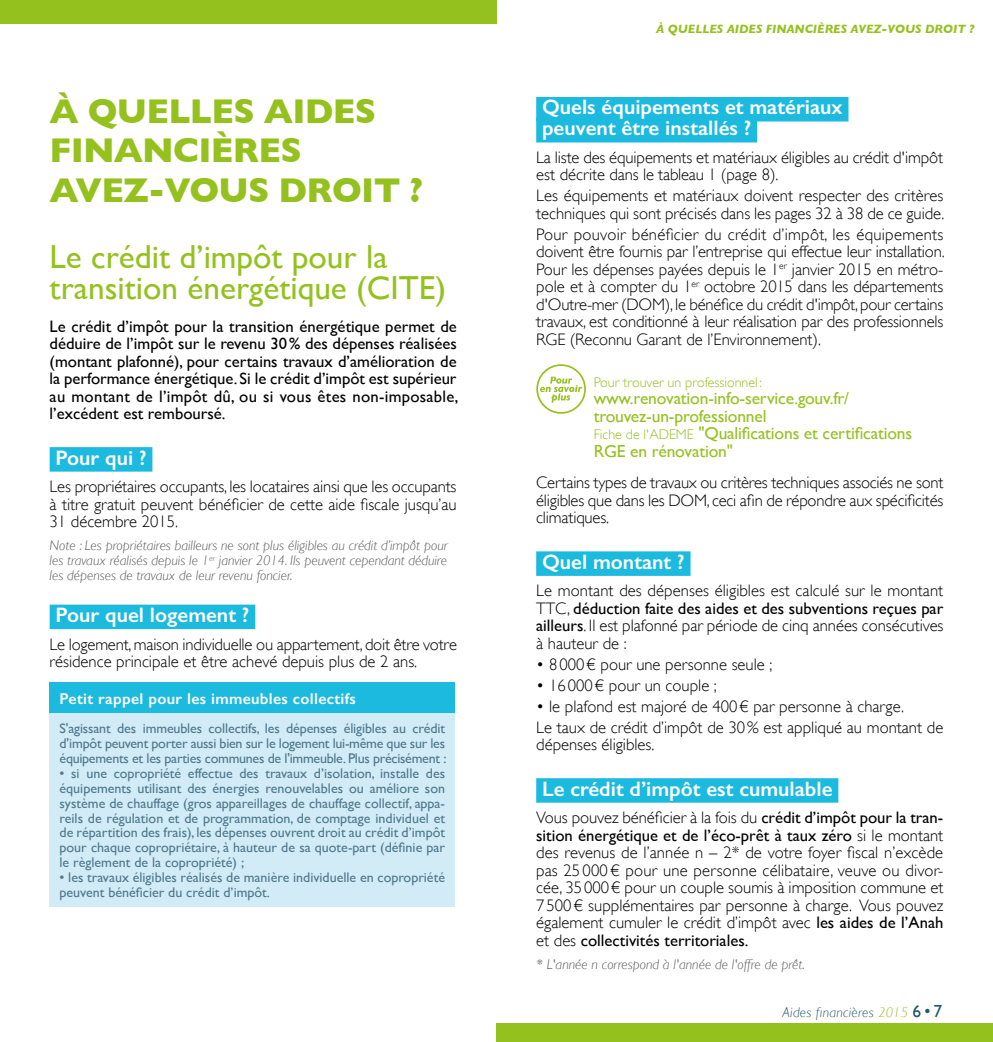
<style>
.page{position:relative;width:993px;height:1042px;background:#fff}
.page>*{position:absolute;margin:0;border:0;box-sizing:border-box;transform-origin:0 0}
.t1{font:700 35px/39.2px "Gill Sans";letter-spacing:-.02em;color:#95c11f}
.t2{font:33.25px/31.5px "Gill Sans";color:#95c11f}
.t3{font:600 21px/21px "Gill Sans";color:#fff}
.t4{font:17.5px/17.5px "Gill Sans";letter-spacing:-.01em;color:#95c11f}
.t5{font:300 16.62px/17.5px "Gill Sans";color:#000;text-align:justify}
.t6{font:16.62px/17.5px "Gill Sans";color:#000}
.t7{font:600 15.75px "Gill Sans";letter-spacing:.02em;color:#fff}
.t8{font:14px/14.9px "Gill Sans";color:#4e778a;text-align:justify}
.t9{font:italic 300 14px/14.9px "Gill Sans";color:#575756;text-align:justify}
.t10{font:300 14px "Gill Sans";color:#95c11f}
.t11{font:italic 300 14px "Gill Sans";letter-spacing:.02em;color:#255769}
.t12{font:italic 700 12.25px "Gill Sans";color:#95c11f}
.s1{font-weight:300;font-size:14px}
.s2{font-weight:400}
.s3{color:#95c11f}
.s4{font-weight:400;font-style:normal;font-size:17.5px}
.s5{font-style:normal;font-size:17.5px}
</style>
<div class="page">
<div style="left:0;top:0;width:496px;height:24px;background:#95c11f"></div>
<div style="left:496px;top:1023px;width:496px;height:19px;background:#95c11f"></div>
<div style="left:50px;top:447px;width:102px;height:25px;background:#1dbadf"></div>
<div style="left:50px;top:604px;width:205px;height:25px;background:#1dbadf"></div>
<div style="left:50px;top:682px;width:405px;height:32px;background:#1dbadf"></div>
<div style="left:50px;top:714px;width:405px;height:193px;background:#d2ecf7"></div>
<div style="left:536px;top:97px;width:312px;height:24px;background:#1dbadf"></div>
<div style="left:536px;top:118px;width:221px;height:24px;background:#1dbadf"></div>
<div style="left:536px;top:551px;width:154px;height:25px;background:#1dbadf"></div>
<div style="left:536px;top:778px;width:302px;height:25px;background:#1dbadf"></div>
<svg style="left:536px;top:364px;width:49px;height:50px"></svg>
<h1 class="t1" style="left:50px;top:92px;width:375px">À QUELLES AIDES<br>FINANCIÈRES<br>AVEZ-VOUS DROIT ?</h1>
<h2 class="t2" style="left:50px;top:240px;width:398px">Le crédit d’impôt pour la transition énergétique (CITE)</h2>
<p class="t6" style="left:50px;top:317px;width:410px">Le crédit d’impôt pour la transition énergétique permet de déduire de l’impôt sur le revenu 30% des dépenses réalisées (montant plafonné), pour certains travaux d’amélioration de la performance énergétique. Si le crédit d’impôt est supérieur au montant de l’impôt dû, ou si vous êtes non-imposable, l’excédent est remboursé.</p>
<p class="t3" style="left:55px;top:447px;width:93px">Pour qui ?</p>
<p class="t5" style="left:50px;top:478px;width:408px">Les propriétaires occupants, les locataires ainsi que les occupants à titre gratuit peuvent bénéficier de cette aide fiscale jusqu’au 31 décembre 2015.</p>
<p class="t9" style="left:50px;top:538px;width:399px">Note : Les propriétaires bailleurs ne sont plus éligibles au crédit d’impôt pour les travaux réalisés depuis le 1<sup>er</sup> janvier 2014. Ils peuvent cependant déduire les dépenses de travaux de leur revenu foncier.</p>
<p class="t3" style="left:55px;top:604px;width:195px">Pour quel logement ?</p>
<p class="t5" style="left:50px;top:635px;width:408px">Le logement, maison individuelle ou appartement, doit être votre résidence principale et être achevé depuis plus de 2 ans.</p>
<p class="t7" style="left:60px;top:689px;width:297px">Petit rappel pour les immeubles collectifs</p>
<p class="t8" style="left:60px;top:721px;width:388px">S'agissant des immeubles collectifs, les dépenses éligibles au crédit d'impôt peuvent porter aussi bien sur le logement lui-même que sur les équipements et les parties communes de l'immeuble. Plus précisément :</p>
<p class="t8" style="left:60px;top:765px;width:387px">• si une copropriété effectue des travaux d’isolation, installe des équipements utilisant des énergies renouvelables ou améliore son système de chauffage (gros appareillages de chauffage collectif, appa&shy;reils de régulation et de programmation, de comptage individuel et de répartition des frais), les dépenses ouvrent droit au crédit d’impôt pour chaque copropriétaire, à hauteur de sa quote-part (définie par le règlement de la copropriété) ;</p>
<p class="t8" style="left:60px;top:870px;width:387px">• les travaux éligibles réalisés de manière individuelle en copropriété peuvent bénéficier du crédit d’impôt.</p>
<p class="t12" style="left:656px;top:22px;width:320px">À QUELLES AIDES FINANCIÈRES AVEZ-VOUS DROIT ?</p>
<p class="t3" style="left:542px;top:97px;width:302px">Quels équipements et matériaux peuvent être installés ?</p>
<p class="t5" style="left:536px;top:149px;width:408px">La liste des équipements et matériaux éligibles au crédit d'impôt est décrite dans le tableau 1 (page 8).</p>
<p class="t5" style="left:536px;top:187px;width:410px">Les équipements et matériaux doivent respecter des critères techniques qui sont précisés dans les pages 32 à 38 de ce guide.</p>
<p class="t5" style="left:536px;top:226px;width:410px">Pour pouvoir bénéficier du crédit d’impôt, les équipements doivent être fournis par l’entreprise qui effectue leur installation.<br>Pour les dépenses payées depuis le 1<sup>er</sup> janvier 2015 en métro&shy;pole et à compter du 1<sup>er</sup> octobre 2015 dans les départements d'Outre-mer (DOM), le bénéfice du crédit d'impôt, pour certains travaux, est conditionné à leur réalisation par des professionnels RGE (Reconnu Garant de l’Environnement).</p>
<p class="t10" style="left:593px;top:374px;width:170px">Pour trouver un professionnel :</p>
<p class="t4" style="left:593px;top:389px;width:320px">www.renovation-info-service.gouv.fr/ trouvez-un-professionnel<br><span class="s1">Fiche de l'ADEME</span> "Qualifications et certifications RGE en rénovation"</p>
<p class="t5" style="left:536px;top:474px;width:408px">Certains types de travaux ou critères techniques associés ne sont éligibles que dans les DOM, ceci afin de répondre aux spécificités climatiques.</p>
<p class="t3" style="left:542px;top:551px;width:144px">Quel montant ?</p>
<p class="t5" style="left:536px;top:582px;width:408px">Le montant des dépenses éligibles est calculé sur le montant TTC, <span class="s2">déduction faite des aides et des subventions reçues par ailleurs</span>. Il est plafonné par période de cinq années consécutives à hauteur de :</p>
<p class="t5" style="left:536px;top:655px;width:237px">• 8000€ pour une personne seule ;</p>
<p class="t5" style="left:536px;top:676px;width:182px">• 16000€ pour un couple ;</p>
<p class="t5" style="left:536px;top:696px;width:408px;line-height:21px">• le plafond est majoré de 400€ par personne à charge.<br>Le taux de crédit d’impôt de 30% est appliqué au montant de</p>
<p class="t5" style="left:536px;top:736px;width:119px">dépenses éligibles.</p>
<p class="t3" style="left:542px;top:778px;width:292px">Le crédit d’impôt est cumulable</p>
<p class="t5" style="left:536px;top:809px;width:408px">Vous pouvez bénéficier à la fois du <span class="s2">crédit d’impôt pour la tran&shy;sition énergétique et de l’éco-prêt à taux zéro</span> si le montant des revenus de l’année n – 2* de votre foyer fiscal n’excède pas 25 000 € pour une personne célibataire, veuve ou divor&shy;cée, 35000€ pour un couple soumis à imposition commune et 7 500€ supplémentaires par personne à charge. Vous pouvez également cumuler le crédit d’impôt avec <span class="s2">les aides de l’Anah </span>et des <span class="s2">collectivités territoriales.</span></p>
<p class="t9" style="left:536px;top:957px;width:270px">* L'année n correspond à l'année de l'offre de prêt.</p>
<p class="t11" style="left:782px;top:1004px;width:161px">Aides financières <span class="s3">2015</span> <span class="s4">6</span><span class="s5">•</span><span class="s4">7</span></p>
</div>
